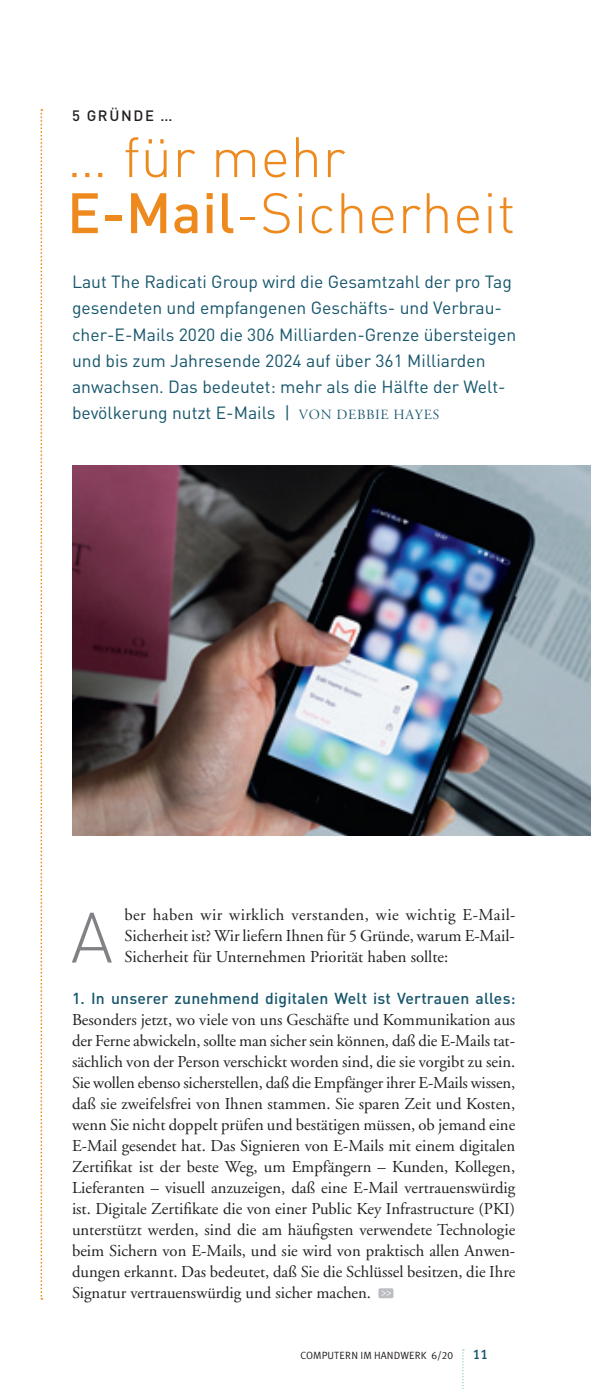
<style>
.page{position:relative;width:591px;height:1389px;background:#fff}
.page>*{position:absolute;margin:0;border:0;box-sizing:border-box;transform-origin:0 0}
.Initale{font:300 70px "DINOT";color:#808285}
._1_Artikelhead{font:300 56px "DINOT";letter-spacing:.01em;color:#ed891d}
._2_Einleitung_10_pt{font:17.5px/26.2px "DINOT";color:#16556c}
._3_Fließtext{font:16.62px/21px "Adobe Garamond LT";color:#231f20;text-align:justify}
._3_Fließtext-2{font:500 15.75px "DINOT";letter-spacing:.015em;color:#16556c}
.Overline_schwarz{font:500 14.88px "DINOT";letter-spacing:.11em;color:#231f20}
._3_Fließtext-3{font:14px "Meta Plus Medium Caps";color:#16556c}
._2_Einleitung_10_pt-2{font:10.5px "Meta Plus Normal Caps";color:#231f20}
.s1{font-weight:500}
.s2{font-family:"Adobe Garamond LT Titling";font-size:14px}
</style>
<div class="page">
<img style="left:72px;top:465px;width:518px;height:371px">
<svg style="left:40px;top:109px;width:2px;height:1191px"></svg>
<svg style="left:462px;top:1349px;width:1px;height:40px"></svg>
<div style="left:378px;top:1288px;width:15px;height:10px;background:#bcbdc0;border-radius:2px"></div>
<svg style="left:381px;top:1290px;width:10px;height:6px"></svg>
<p class="Overline_schwarz" style="left:72px;top:106px;width:102px">5 GRÜNDE …</p>
<p class="_1_Artikelhead" style="left:67px;top:119px;width:280px">… für mehr</p>
<p class="_1_Artikelhead" style="left:67px;top:175px;width:450px"><span class="s1">E-Mail</span>-Sicherheit</p>
<p class="_2_Einleitung_10_pt" style="left:72px;top:268px;width:445px">Laut The Radicati Group wird die Gesamtzahl der pro Tag gesendeten und empfangenen Geschäfts- und Verbrau&shy;cher-E-Mails 2020 die 306 Milliarden-Grenze übersteigen und bis zum Jahresende 2024 auf über 361 Milliarden anwachsen. Das bedeutet: mehr als die Hälfte der Welt&shy;bevölkerung nutzt E-Mails | <span class="s2">VON DEBBIE HAYES</span></p>
<p class="_3_Fließtext" style="left:124px;top:904px;width:392px">ber haben wir wirklich verstanden, wie wichtig E-Mail-Sicherheit ist? Wir liefern Ihnen für 5 Gründe, warum E-Mail-Sicherheit für Unternehmen Priorität haben sollte:</p>
<p class="_3_Fließtext-2" style="left:72px;top:988px;width:445px">1. In unserer zunehmend digitalen Welt ist Vertrauen alles:</p>
<p class="_3_Fließtext" style="left:72px;top:1009px;width:444px">Besonders jetzt, wo viele von uns Geschäfte und Kommunikation aus der Ferne abwickeln, sollte man sicher sein können, daß die E-Mails tat&shy;sächlich von der Person verschickt worden sind, die sie vorgibt zu sein.<br>Sie wollen ebenso sicherstellen, daß die Empfänger ihrer E-Mails wissen, daß sie zweifelsfrei von Ihnen stammen. Sie sparen Zeit und Kosten, wenn Sie nicht doppelt prüfen und bestätigen müssen, ob jemand eine E-Mail gesendet hat. Das Signieren von E-Mails mit einem digitalen Zertifikat ist der beste Weg, um Empfängern – Kunden, Kollegen, Lieferanten – visuell anzuzeigen, daß eine E-Mail vertrauenswürdig ist. Digitale Zertifikate die von einer Public Key Infrastructure (PKI) unterstützt werden, sind die am häufigsten verwendete Technologie beim Sichern von E-Mails, und sie wird von praktisch allen Anwen&shy;dungen erkannt. Das bedeutet, daß Sie die Schlüssel besitzen, die Ihre Signatur vertrauenswürdig und sicher machen.</p>
<p class="Initale" style="left:71px;top:890px;width:44px">A</p>
<p class="_2_Einleitung_10_pt-2" style="left:300px;top:1349px;width:154px">COMPUTERN IM HANDWERK 6/20</p>
<p class="_3_Fließtext-3" style="left:472px;top:1346px;width:16px">11</p>
</div>
